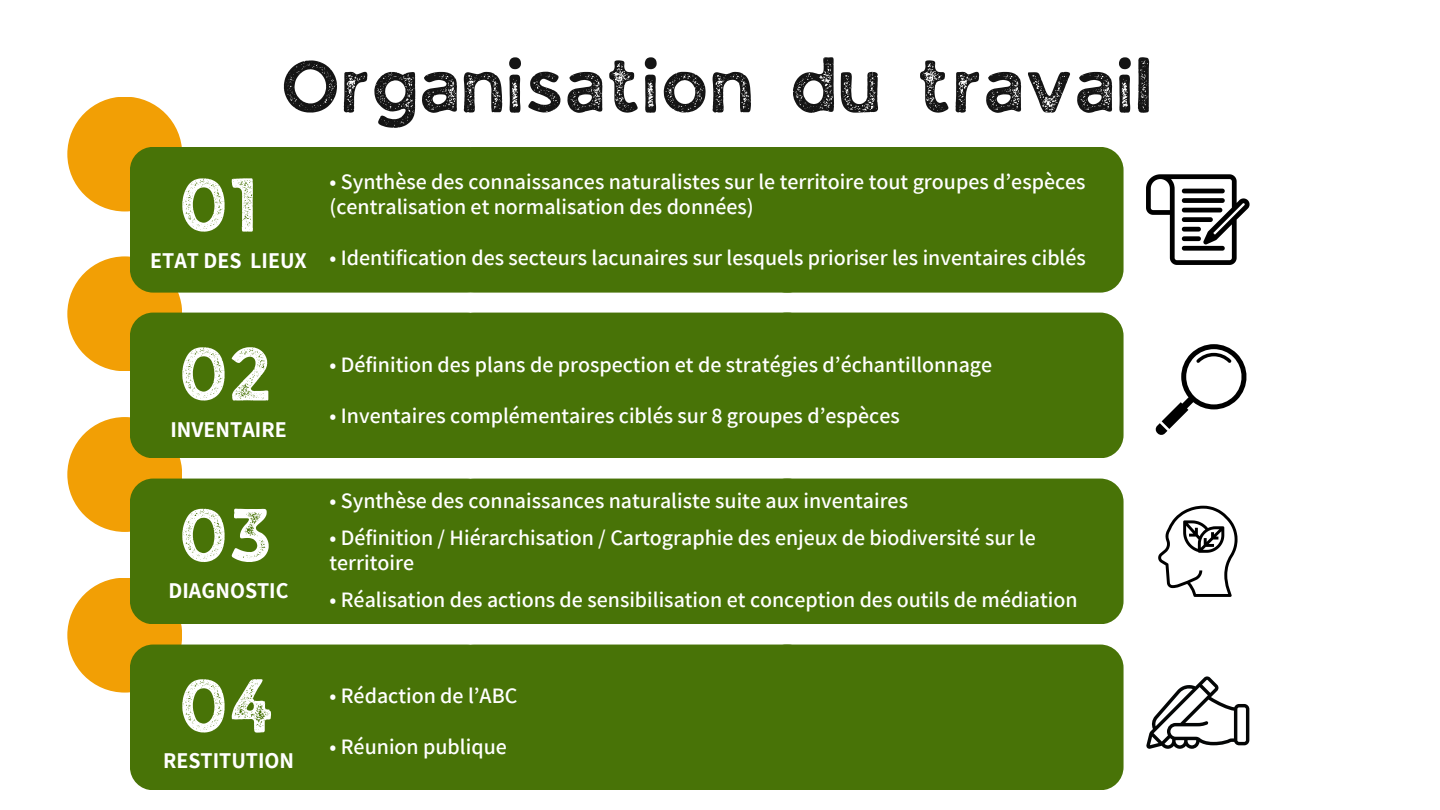
<style>
.page{position:relative;width:1440px;height:810px;background:#fff}
.page>*{position:absolute;margin:0;border:0;box-sizing:border-box;transform-origin:0 0}
.t1{font:72px "JA Jaya Giri Sans Rough";color:#fff}
.t2{font:70px "JA Jaya Giri Sans Rough";color:#141414}
.t3{font:600 22px/25.5px "Assistant";color:#fff}
.t4{font:700 22px "Assistant";color:#fff}
</style>
<div class="page">
<div style="left:67px;top:417px;width:115px;height:115px;background:#f29f05;border-radius:50%"></div>
<div style="left:67px;top:578px;width:115px;height:115px;background:#f29f05;border-radius:50%"></div>
<div style="left:130px;top:479px;width:360px;height:145px;background:#487307;border-radius:23px"></div>
<div style="left:451px;top:479px;width:360px;height:145px;background:#487307;border-radius:23px"></div>
<div style="left:763px;top:479px;width:361px;height:145px;background:#487307;border-radius:23px"></div>
<div style="left:67px;top:97px;width:115px;height:114px;background:#f29f05;border-radius:50%"></div>
<div style="left:67px;top:256px;width:115px;height:115px;background:#f29f05;border-radius:50%"></div>
<div style="left:130px;top:147px;width:360px;height:146px;background:#487307;border-radius:23px"></div>
<div style="left:451px;top:147px;width:360px;height:146px;background:#487307;border-radius:23px"></div>
<div style="left:763px;top:147px;width:361px;height:146px;background:#487307;border-radius:23px"></div>
<div style="left:130px;top:313px;width:360px;height:145px;background:#487307;border-radius:23px"></div>
<div style="left:451px;top:313px;width:360px;height:145px;background:#487307;border-radius:23px"></div>
<div style="left:763px;top:313px;width:361px;height:145px;background:#487307;border-radius:23px"></div>
<div style="left:130px;top:645px;width:360px;height:145px;background:#487307;border-radius:23px"></div>
<div style="left:451px;top:645px;width:360px;height:145px;background:#487307;border-radius:23px"></div>
<div style="left:763px;top:645px;width:361px;height:145px;background:#487307;border-radius:23px"></div>
<svg style="left:1146px;top:174px;width:104px;height:91px"></svg>
<svg style="left:1155px;top:344px;width:92px;height:91px"></svg>
<svg style="left:1146px;top:676px;width:103px;height:73px"></svg>
<svg style="left:1158px;top:506px;width:80px;height:91px"></svg>
<p class="t2" style="left:284px;top:57px;width:874px">Organisation du travail</p>
<p class="t1" style="left:182px;top:175px;width:79px">01</p>
<p class="t3" style="left:330px;top:168px;width:758px">• Synthèse des connaissances naturalistes sur le territoire tout groupes d’espèces (centralisation et normalisation des données)</p>
<p class="t3" style="left:330px;top:245px;width:758px">• Identification des secteurs lacunaires sur lesquels prioriser les inventaires ciblés</p>
<p class="t4" style="left:150px;top:245px;width:158px">ETAT DES LIEUX</p>
<p class="t1" style="left:182px;top:344px;width:95px">02</p>
<p class="t4" style="left:170px;top:414px;width:118px">INVENTAIRE</p>
<p class="t1" style="left:182px;top:506px;width:95px">03</p>
<p class="t4" style="left:169px;top:576px;width:121px">DIAGNOSTIC</p>
<p class="t1" style="left:182px;top:676px;width:98px">04</p>
<p class="t4" style="left:163px;top:746px;width:133px">RESTITUTION</p>
<p class="t3" style="left:330px;top:351px;width:664px">• Définition des plans de prospection et de stratégies d’échantillonnage</p>
<p class="t3" style="left:330px;top:402px;width:572px">• Inventaires complémentaires ciblés sur 8 groupes d’espèces</p>
<p class="t3" style="left:330px;top:487px;width:580px">• Synthèse des connaissances naturaliste suite aux inventaires</p>
<p class="t3" style="left:330px;top:524px;width:708px">• Définition / Hiérarchisation / Cartographie des enjeux de biodiversité sur le territoire</p>
<p class="t3" style="left:330px;top:586px;width:750px">• Réalisation des actions de sensibilisation et conception des outils de médiation</p>
<p class="t3" style="left:330px;top:683px;width:189px">• Rédaction de l’ABC</p>
<p class="t3" style="left:330px;top:734px;width:179px">• Réunion publique</p>
</div>
